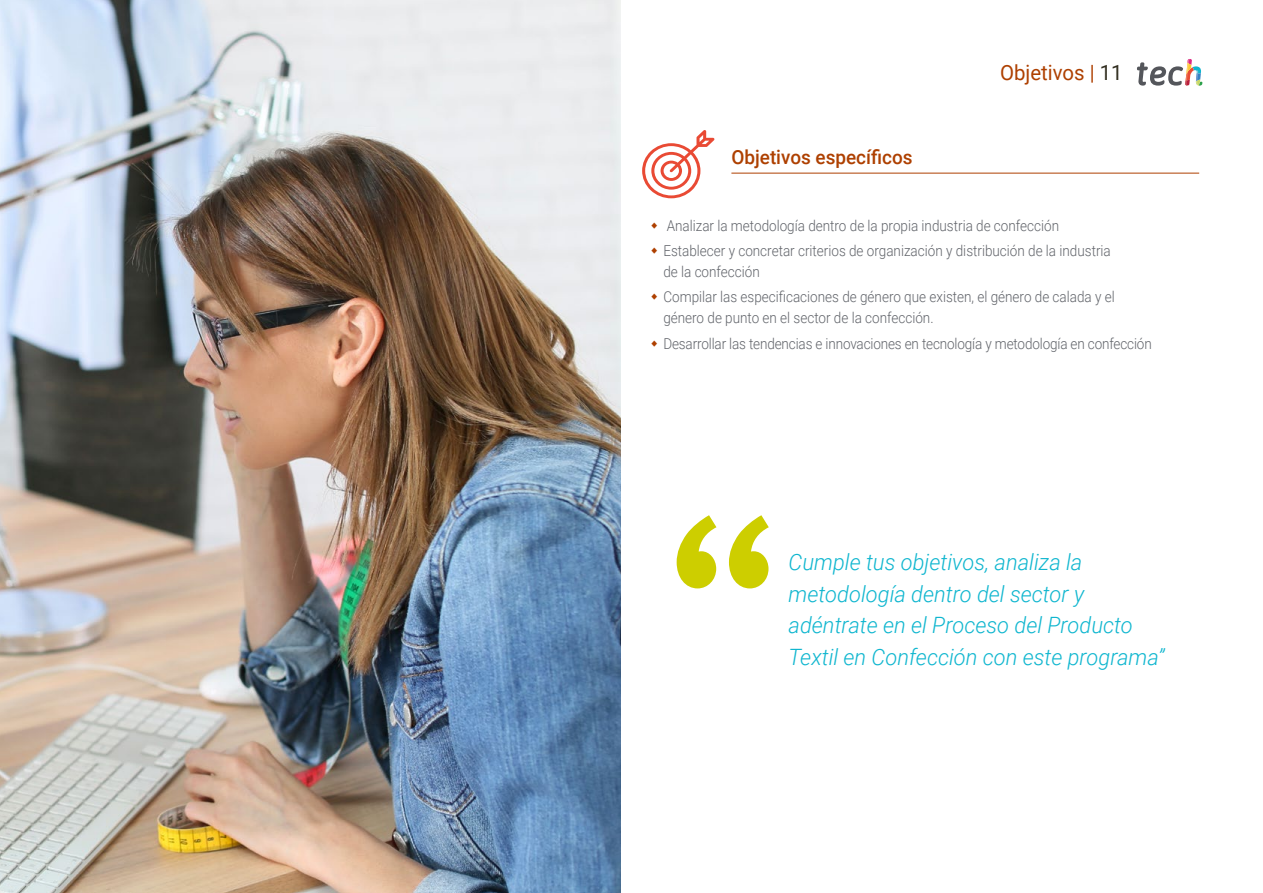
<style>
.page{position:relative;width:1263px;height:893px;background:#fff}
.page>*{position:absolute;margin:0;border:0;box-sizing:border-box;transform-origin:0 0}
.t1{font:italic 300 22.5px/31.5px "Roboto";color:#0fb6cf}
.t2{font:21px "Roboto";color:#ae4000}
.t3{font:500 19.5px "Roboto";color:#ae4000}
.t4{font:300 15px/25.2px "Roboto";color:#61646a;scale:.9 1}
.s1{color:#312e20}
</style>
<div class="page">
<hr style="left:731px;top:173px;width:468px;height:1px;background:#ae4000">
<svg style="left:642px;top:130px;width:72px;height:68px"></svg>
<img style="left:0;top:0;width:621px;height:893px">
<svg style="left:1137px;top:59px;width:65px;height:27px"></svg>
<svg style="left:677px;top:515px;width:92px;height:73px"></svg>
<h3 class="t3" style="left:731px;top:144px;width:183px">Objetivos específicos</h3>
<h2 class="t2" style="left:1000px;top:57px;width:124px">Objetivos | <span class="s1">11</span></h2>
<p class="t4" style="left:663px;top:212px;width:499px">Analizar la metodología dentro de la propia industria de confección<br>Establecer y concretar criterios de organización y distribución de la industria</p>
<p class="t4" style="left:663px;top:258px;width:503px">de la confección<br>Compilar las especificaciones de género que existen, el género de calada y el</p>
<p class="t4" style="left:663px;top:305px;width:544px">género de punto en el sector de la confección.<br>Desarrollar las tendencias e innovaciones en tecnología y metodología en confección</p>
<h1 class="t1" style="left:789px;top:546px;width:377px">Cumple tus objetivos, analiza la metodología dentro del sector y adéntrate en el Proceso del Producto Textil en Confección con este programa”</h1>
</div>
